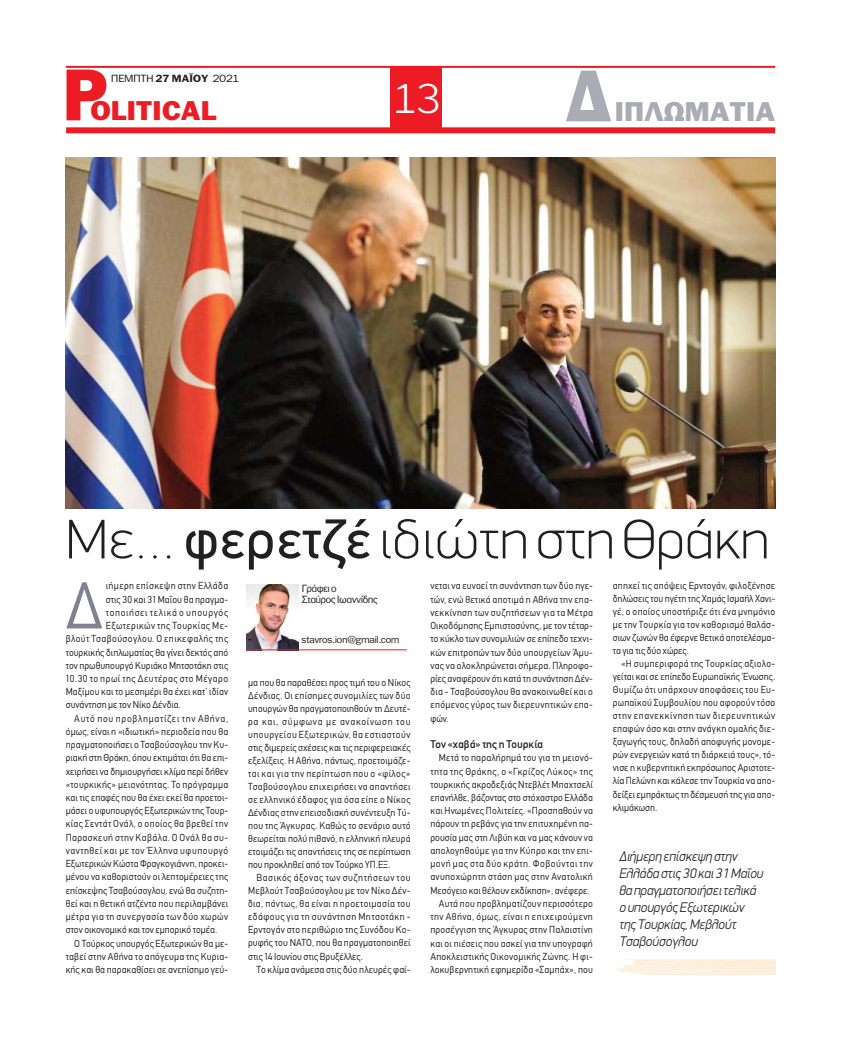
<style>
.page{position:relative;width:841px;height:1039px;background:#fff}
.page>*{position:absolute;margin:0;border:0;box-sizing:border-box;transform-origin:0 0}
.t1{font:900 70px "PF Franklin Gothic";color:#ed1c24;scale:.92 1}
.t2{font:900 70px "PF Franklin Gothic";color:#ababb5;scale:.92 1}
.t3{font:64.8px "CF Din";color:#7f8292;scale:.95 1}
.t4{font:100 56px "PF Din Display";color:#231f20;scale:1.07 1}
.t5{font:300 40px "PF Franklin Gothic";color:#fff}
.t6{font:900 26px "PF Franklin Gothic";color:#ababb5;scale:1.06 1}
.t7{font:900 26px "PF Franklin Gothic";color:#ed1c24;scale:1.06 1}
.t8{font:italic 300 14px/17px "PF Din Display";color:#231f20;scale:.95 1}
.t9{font:11px "CF Din";color:#231f20}
.t10{font:10px/13px "CF Din";letter-spacing:.01em;color:#231f20;text-align:justify;scale:.95 1}
.t11{font:10px "CF Din";letter-spacing:.045em;color:#231f20;scale:.95 1}
.t12{font:10px "CF Din";letter-spacing:.04em;color:#231f20;scale:.95 1}
.t13{font:10px "CF Din";letter-spacing:.035em;color:#231f20;scale:.95 1}
.t14{font:10px "CF Din";letter-spacing:.05em;color:#231f20;scale:.95 1}
.t15{font:10px "CF Din";letter-spacing:.03em;color:#231f20;scale:.95 1}
.t16{font:10px "CF Din";letter-spacing:.055em;color:#231f20;scale:.95 1}
.t17{font:10px "CF Din";letter-spacing:.075em;color:#231f20;scale:.95 1}
.t18{font:10px "CF Din";letter-spacing:.07em;color:#231f20;scale:.95 1}
.t19{font:10px/11.2px "PF Franklin Gothic";color:#231f20}
.t20{font:10px "PF Franklin Gothic";color:#231f20;scale:1.1 1}
.t21{font:9.5px "PF Franklin Gothic";color:#231f20;scale:1.05 1}
.s1{font-weight:700}
.s2{font-family:"PF Din Text";font-weight:400}
</style>
<div class="page">
<hr style="left:66px;top:66px;width:708px;height:2px;background:#ed1c24">
<div style="left:66px;top:127px;width:708px;height:6px;background:#ed1c24"></div>
<div style="left:390px;top:68px;width:51px;height:63px;background:#ed1c24"></div>
<img style="left:66px;top:157px;width:708px;height:351px">
<svg style="left:617px;top:959px;width:159px;height:17px;background:#fdf1e1"></svg>
<img style="left:246px;top:584px;width:52px;height:65px">
<hr style="left:246px;top:649px;width:160px;height:1px;background:#ed1c24">
<h1 class="t1" style="left:63px;top:70px;width:50px">P</h1>
<p class="t20" style="left:111px;top:75px;width:118px">ΠΕΜΠΤΗ <span class="s1">27 ΜΑΪΟΥ</span> 2021</p>
<h3 class="t7" style="left:90px;top:101px;width:120px">OLITICAL</h3>
<h3 class="t5" style="left:393px;top:76px;width:48px">13</h3>
<h1 class="t2" style="left:565px;top:71px;width:52px">Δ</h1>
<h3 class="t6" style="left:614px;top:102px;width:153px">ΙΠΛΩΜΑΤΙΑ</h3>
<h3 class="t4" style="left:66px;top:517px;width:658px">Με… <span class="s2">φερετζέ</span> ιδιώτη στη Θράκη</h3>
<h2 class="t3" style="left:66px;top:581px;width:40px">Δ</h2>
<p class="t12" style="left:106px;top:582px;width:130px">ιήμερη επίσκεψη στην Ελλάδα</p>
<p class="t10" style="left:106px;top:593px;width:130px">στις 30 και 31 Μαΐου θα πραγμα-</p>
<p class="t18" style="left:106px;top:608px;width:130px">τοποιήσει τελικά ο υπουργός</p>
<p class="t12" style="left:106px;top:621px;width:130px">Εξωτερικών της Τουρκίας Με-</p>
<p class="t11" style="left:66px;top:635px;width:172px">βλούτ Τσαβούσογλου. Ο επικεφαλής της</p>
<p class="t10" style="left:66px;top:646px;width:172px">τουρκικής διπλωματίας θα γίνει δεκτός από</p>
<p class="t10" style="left:66px;top:660px;width:172px">τον πρωθυπουργό Κυριάκο Μητσοτάκη στις</p>
<p class="t14" style="left:66px;top:674px;width:172px">10.30 το πρωί της Δευτέρας στο Μέγαρο</p>
<p class="t10" style="left:66px;top:686px;width:172px">Μαξίμου και το μεσημέρι θα έχει κατ’ ιδίαν</p>
<p class="t10" style="left:66px;top:699px;width:123px">συνάντηση με τον Νίκο Δένδια.</p>
<p class="t17" style="left:74px;top:714px;width:163px">Αυτό που προβληματίζει την Αθήνα,</p>
<p class="t10" style="left:66px;top:726px;width:172px">όμως, είναι η «ιδιωτική» περιοδεία που θα</p>
<p class="t10" style="left:66px;top:739px;width:172px">πραγματοποιήσει ο Τσαβούσογλου την Κυ-</p>
<p class="t10" style="left:66px;top:752px;width:172px">ριακή στη Θράκη, όπου εκτιμάται ότι θα επι-</p>
<p class="t10" style="left:66px;top:765px;width:172px">χειρήσει να δημιουργήσει κλίμα περί δήθεν</p>
<p class="t15" style="left:66px;top:780px;width:172px">«τουρκικής» μειονότητας. Το πρόγραμμα</p>
<p class="t10" style="left:66px;top:792px;width:172px">και τις επαφές που θα έχει εκεί θα προετοι-</p>
<p class="t10" style="left:66px;top:805px;width:172px">μάσει ο υφυπουργός Εξωτερικών της Τουρ-</p>
<p class="t13" style="left:66px;top:820px;width:172px">κίας Σεντάτ Ονάλ, ο οποίος θα βρεθεί την</p>
<p class="t12" style="left:66px;top:833px;width:172px">Παρασκευή στην Καβάλα. Ο Ονάλ θα συ-</p>
<p class="t16" style="left:66px;top:846px;width:172px">ναντηθεί και με τον Έλληνα υφυπουργό</p>
<p class="t10" style="left:66px;top:858px;width:172px">Εξωτερικών Κώστα Φραγκογιάννη, προκει-</p>
<p class="t10" style="left:66px;top:871px;width:172px">μένου να καθοριστούν οι λεπτομέρειες της</p>
<p class="t10" style="left:66px;top:884px;width:172px">επίσκεψης Τσαβούσογλου, ενώ θα συζητη-</p>
<p class="t10" style="left:66px;top:897px;width:172px">θεί και η θετική ατζέντα που περιλαμβάνει</p>
<p class="t11" style="left:66px;top:912px;width:172px">μέτρα για τη συνεργασία των δύο χωρών</p>
<p class="t10" style="left:66px;top:924px;width:161px">στον οικονομικό και τον εμπορικό τομέα.</p>
<p class="t10" style="left:74px;top:937px;width:163px">Ο Τούρκος υπουργός Εξωτερικών θα με-</p>
<p class="t10" style="left:66px;top:950px;width:172px">ταβεί στην Αθήνα το απόγευμα της Κυρια-</p>
<p class="t10" style="left:66px;top:964px;width:172px">κής και θα παρακαθίσει σε ανεπίσημο γεύ-</p>
<p class="t19" style="left:302px;top:583px;width:77px">Γράφει ο<br>Σταύρος Ιωαννίδης</p>
<p class="t21" style="left:301px;top:636px;width:95px">stavros.ion@gmail.com</p>
<p class="t10" style="left:248px;top:677px;width:172px">μα που θα παραθέσει προς τιμή του ο Νίκος Δένδιας. Οι επίσημες συνομιλίες των δύο υπουργών θα πραγματοποιηθούν τη Δευτέ&shy;ρα και, σύμφωνα με ανακοίνωση του υπουργείου Εξωτερικών, θα εστιαστούν στις διμερείς σχέσεις και τις περιφερειακές εξελίξεις. Η Αθήνα, πάντως, προετοιμάζε&shy;ται και για την περίπτωση που ο «φίλος» Τσαβούσογλου επιχειρήσει να απαντήσει σε ελληνικό έδαφος για όσα είπε ο Νίκος Δένδιας στην επεισοδιακή συνέντευξη Τύ&shy;που της Άγκυρας. Καθώς το σενάριο αυτό θεωρείται πολύ πιθανό, η ελληνική πλευρά ετοιμάζει τις απαντήσεις της σε περίπτωση που προκληθεί από τον Τούρκο ΥΠ.ΕΞ.</p>
<p class="t10" style="left:248px;top:872px;width:172px;text-indent:9px">Βασικός άξονας των συζητήσεων του Μεβλούτ Τσαβούσογλου με τον Νίκο Δέν&shy;δια, πάντως, θα είναι η προετοιμασία του εδάφους για τη συνάντηση Μητσοτάκη - Ερντογάν στο περιθώριο της Συνόδου Κο&shy;ρυφής του ΝΑΤΟ, που θα πραγματοποιηθεί στις 14 Ιουνίου στις Βρυξέλλες.</p>
<p class="t10" style="left:256px;top:963px;width:163px">Το κλίμα ανάμεσα στις δύο πλευρές φαί-</p>
<p class="t10" style="left:430px;top:580px;width:172px">νεται να ευνοεί τη συνάντηση των δύο ηγε&shy;τών, ενώ θετικά αποτιμά η Αθήνα την επα&shy;νεκκίνηση των συζητήσεων για τα Μέτρα Οικοδόμησης Εμπιστοσύνης, με τον τέταρ&shy;το κύκλο των συνομιλιών σε επίπεδο τεχνι&shy;κών επιτροπών των δύο υπουργείων Άμυ&shy;νας να ολοκληρώνεται σήμερα. Πληροφο&shy;ρίες αναφέρουν ότι κατά τη συνάντηση Δέν&shy;δια - Τσαβούσογλου θα ανακοινωθεί και ο επόμενος γύρος των διερευνητικών επα&shy;φών.</p>
<p class="t9" style="left:430px;top:738px;width:114px">Τον «χαβά» της η Τουρκία</p>
<p class="t10" style="left:438px;top:752px;width:163px">Μετά το παραλήρημά του για τη μειονό-</p>
<p class="t11" style="left:430px;top:767px;width:172px">τητα της Θράκης, ο «Γκρίζος Λύκος» της</p>
<p class="t10" style="left:430px;top:778px;width:172px">τουρκικής ακροδεξιάς Ντεβλέτ Μπαχτσελί</p>
<p class="t10" style="left:430px;top:792px;width:172px">επανήλθε, βάζοντας στο στόχαστρο Ελλάδα</p>
<p class="t10" style="left:430px;top:805px;width:172px">και Ηνωμένες Πολιτείες. «Προσπαθούν να</p>
<p class="t10" style="left:430px;top:818px;width:172px">πάρουν τη ρεβάνς για την επιτυχημένη πα-</p>
<p class="t10" style="left:430px;top:831px;width:172px">ρουσία μας στη Λιβύη και να μας κάνουν να</p>
<p class="t10" style="left:430px;top:845px;width:172px">απολογηθούμε για την Κύπρο και την επι-</p>
<p class="t14" style="left:430px;top:859px;width:172px">μονή μας στα δύο κράτη. Φοβούνται την</p>
<p class="t13" style="left:430px;top:873px;width:172px">ανυποχώρητη στάση μας στην Ανατολική</p>
<p class="t10" style="left:430px;top:884px;width:169px">Μεσόγειο και θέλουν εκδίκηση», ανέφερε.</p>
<p class="t10" style="left:438px;top:897px;width:163px">Αυτά που προβληματίζουν περισσότερο</p>
<p class="t11" style="left:430px;top:912px;width:172px">την Αθήνα, όμως, είναι η επιχειρούμενη</p>
<p class="t10" style="left:430px;top:924px;width:172px">προσέγγιση της Άγκυρας στην Παλαιστίνη</p>
<p class="t10" style="left:430px;top:937px;width:172px">και οι πιέσεις που ασκεί για την υπογραφή</p>
<p class="t10" style="left:430px;top:950px;width:172px">Αποκλειστικής Οικονομικής Ζώνης. Η φι-</p>
<p class="t10" style="left:430px;top:964px;width:172px">λοκυβερνητική εφημερίδα «Σαμπάχ», που</p>
<p class="t10" style="left:612px;top:580px;width:172px">απηχεί τις απόψεις Ερντογάν, φιλοξένησε δηλώσεις του ηγέτη της Χαμάς Ισμαήλ Χανι&shy;γέ, ο οποίος υποστήριξε ότι ένα μνημόνιο με την Τουρκία για τον καθορισμό θαλάσ&shy;σιων ζωνών θα έφερνε θετικά αποτελέσμα&shy;τα για τις δύο χώρες.</p>
<p class="t10" style="left:612px;top:658px;width:172px;text-indent:9px">«Η συμπεριφορά της Τουρκίας αξιολο&shy;γείται και σε επίπεδο Ευρωπαϊκής Ένωσης.<br>Θυμίζω ότι υπάρχουν αποφάσεις του Ευ&shy;ρωπαϊκού Συμβουλίου που αφορούν τόσο στην επανεκκίνηση των διερευνητικών επαφών όσο και στην ανάγκη ομαλής διε&shy;ξαγωγής τους, δηλαδή αποφυγής μονομε&shy;ρών ενεργειών κατά τη διάρκειά τους», τό&shy;νισε η κυβερνητική εκπρόσωπος Αριστοτε&shy;λία Πελώνη και κάλεσε την Τουρκία να απο&shy;δείξει εμπράκτως τη δέσμευσή της για απο&shy;κλιμάκωση.</p>
<h3 class="t8" style="left:619px;top:849px;width:153px">Διήμερη επίσκεψη στην<br>Ελλάδα στις 30 και 31 Μαΐου θα πραγματοποιήσει τελικά ο υπουργός Εξωτερικών της Τουρκίας, Μεβλούτ<br>Τσαβούσογλου</h3>
</div>
